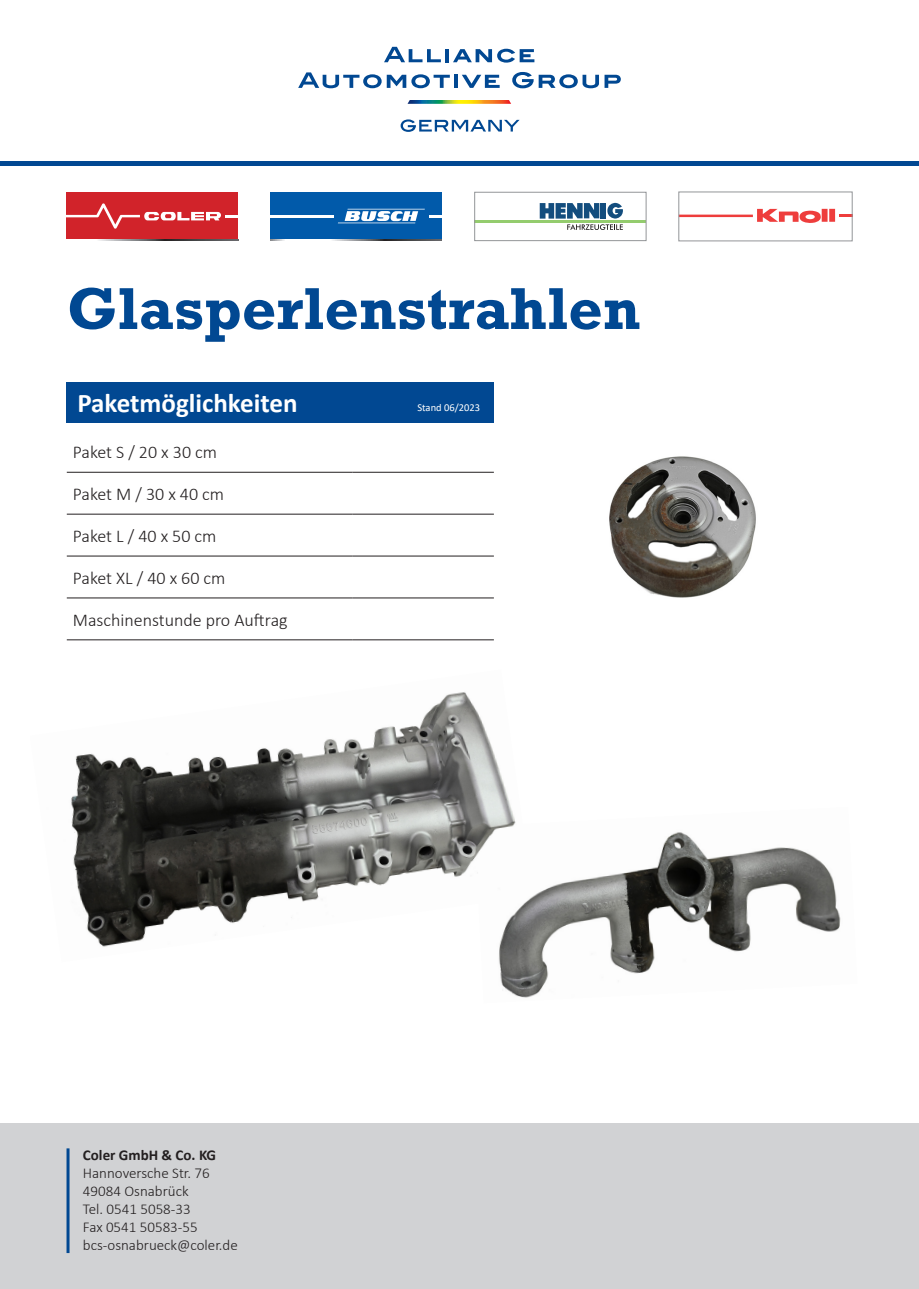
<style>
.page{position:relative;width:919px;height:1289px;background:#fff}
.page>*{position:absolute;margin:0;border:0;box-sizing:border-box;transform-origin:0 0}
.t1{font:700 60px "Rockwell";color:#014892}
.t2{font:700 27px "Calibri";color:#fff}
.t3{font:300 18px "Calibri";color:#231f20}
.t4{font:300 15px "Calibri";color:#231f20}
.t5{font:700 15px "Calibri";color:#231f20}
.t6{font:10.5px "Calibri";color:#fff}
</style>
<div class="page">
<div style="left:0;top:1123px;width:918px;height:165px;background:#d1d2d4"></div>
<div style="left:67px;top:382px;width:427px;height:41px;background:#014892"></div>
<hr style="left:67px;top:472px;width:285px;height:1px;background:#231f20">
<hr style="left:352px;top:472px;width:142px;height:1px;background:#231f20">
<hr style="left:67px;top:514px;width:285px;height:1px;background:#231f20">
<hr style="left:352px;top:514px;width:142px;height:1px;background:#231f20">
<hr style="left:67px;top:555px;width:285px;height:1px;background:#231f20">
<hr style="left:352px;top:555px;width:142px;height:1px;background:#231f20">
<hr style="left:67px;top:597px;width:285px;height:1px;background:#231f20">
<hr style="left:352px;top:597px;width:142px;height:1px;background:#231f20">
<hr style="left:67px;top:639px;width:285px;height:1px;background:#231f20">
<hr style="left:352px;top:639px;width:142px;height:1px;background:#231f20">
<hr style="left:66px;top:1148px;width:3px;height:104px;background:#014892">
<img style="left:499px;top:832px;width:342px;height:166px">
<img style="left:609px;top:456px;width:147px;height:142px">
<div style="left:67px;top:192px;width:171px;height:47px;background:#d1232a"></div>
<svg style="left:67px;top:203px;width:171px;height:26px"></svg>
<svg style="left:98px;top:239px;width:140px;height:2px"></svg>
<div style="left:270px;top:192px;width:172px;height:47px;background:#015aaa"></div>
<svg style="left:429px;top:215px;width:13px;height:2px"></svg>
<hr style="left:270px;top:215px;width:63px;height:2px;background:#fff">
<svg style="left:344px;top:211px;width:74px;height:10px"></svg>
<hr style="left:347px;top:209px;width:78px;height:1px;background:#fff">
<hr style="left:338px;top:222px;width:77px;height:1px;background:#fff">
<svg style="left:270px;top:239px;width:172px;height:2px"></svg>
<hr style="left:474px;top:220px;width:172px;height:3px;background:#94cc6e">
<svg style="left:539px;top:203px;width:84px;height:27px"></svg>
<div style="left:474px;top:192px;width:172px;height:49px;border:1px solid #939598"></div>
<hr style="left:678px;top:215px;width:74px;height:2px;background:#ee3d3c">
<svg style="left:757px;top:209px;width:93px;height:14px"></svg>
<div style="left:678px;top:192px;width:174px;height:49px;border:1px solid #939598"></div>
<hr style="left:0;top:162px;width:918px;height:4px;background:#014892">
<svg style="left:384px;top:47px;width:57px;height:15px"></svg>
<hr style="left:445px;top:49px;width:4px;height:13px;background:#014892">
<svg style="left:453px;top:49px;width:81px;height:14px"></svg>
<svg style="left:298px;top:72px;width:83px;height:16px"></svg>
<svg style="left:387px;top:74px;width:63px;height:14px"></svg>
<hr style="left:454px;top:75px;width:4px;height:13px;background:#014892">
<svg style="left:462px;top:75px;width:37px;height:13px"></svg>
<svg style="left:512px;top:72px;width:108px;height:16px"></svg>
<svg style="left:407px;top:100px;width:104px;height:4px"></svg>
<svg style="left:400px;top:119px;width:119px;height:13px"></svg>
<img style="left:71px;top:692px;width:461px;height:270px">
<p class="t1" style="left:67px;top:272px;width:575px">Glasperlenstrahlen</p>
<p class="t2" style="left:77px;top:384px;width:222px">Paketmöglichkeiten</p>
<p class="t3" style="left:73px;top:441px;width:146px">Paket S / 20 x 30 cm</p>
<p class="t3" style="left:73px;top:483px;width:153px">Paket M / 30 x 40 cm</p>
<p class="t3" style="left:73px;top:524px;width:145px">Paket L / 40 x 50 cm</p>
<p class="t3" style="left:73px;top:566px;width:154px">Paket XL / 40 x 60 cm</p>
<p class="t3" style="left:73px;top:608px;width:216px">Maschinenstunde pro Auftrag</p>
<p class="t6" style="left:417px;top:400px;width:64px">Stand 06/2023</p>
<p class="t5" style="left:83px;top:1143px;width:135px">Coler GmbH &amp; Co. KG</p>
<p class="t4" style="left:83px;top:1163px;width:128px">Hannoversche Str. 76</p>
<p class="t4" style="left:83px;top:1181px;width:107px">49084 Osnabrück</p>
<p class="t4" style="left:83px;top:1199px;width:109px">Tel. 0541 5058-33</p>
<p class="t4" style="left:83px;top:1217px;width:116px">Fax 0541 50583-55</p>
<p class="t4" style="left:83px;top:1235px;width:156px">bcs-osnabrueck@coler.de</p>
</div>
